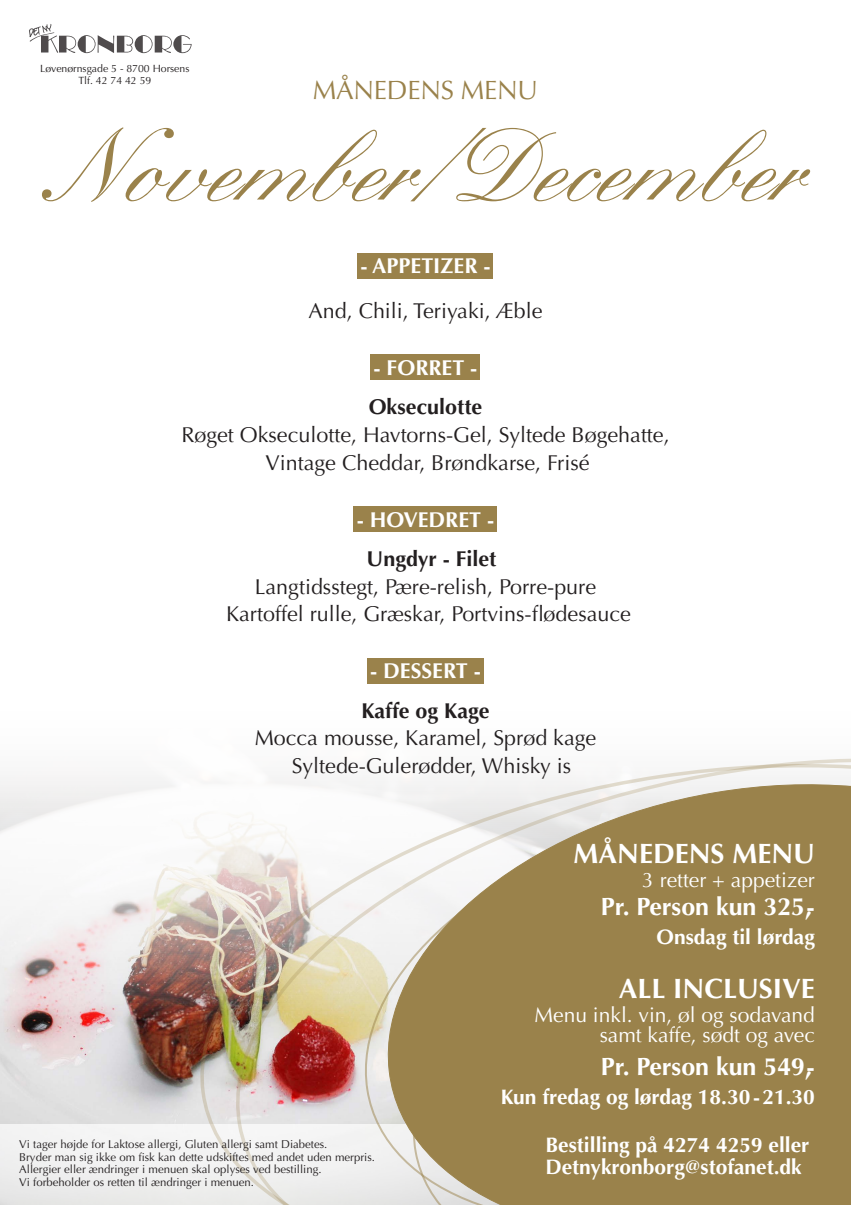
<style>
.page{position:relative;width:851px;height:1205px;background:#fff}
.page>*{position:absolute;margin:0;border:0;box-sizing:border-box;transform-origin:0 0}
.t1{font:500 100px "Kuenstler Script LT Std";color:#9a824b}
.t2{font:700 28px "Optima LT Std";color:#fff}
.t3{font:26.5px "Optima LT Std";letter-spacing:-.01em;color:#9a824b}
.t4{font:700 25px "Optima LT Std";color:#fff}
.t5{font:21.5px/27.5px "Optima LT Std";color:#231f20;text-align:center}
.t6{font:700 21.5px "Optima LT Std";color:#fff}
.t7{font:700 21.5px "Optima LT Std";color:#231f20}
.t8{font:700 21px/21.5px "Optima LT Std";color:#fff}
.t9{font:21px/20px "Optima LT Std";color:#fff;text-align:right}
.t10{font:11.4px/12.6px "Optima LT Std";color:#231f20}
.t11{font:10.5px/11.6px "Optima LT Std";color:#231f20;text-align:center}
</style>
<div class="page">
<img style="left:0;top:777px;width:186px;height:347px">
<svg style="left:29px;top:24px;width:163px;height:29px"></svg>
<div style="left:357px;top:253px;width:136px;height:25px;background:#9a824b"></div>
<div style="left:370px;top:355px;width:110px;height:25px;background:#9a824b"></div>
<div style="left:354px;top:507px;width:143px;height:25px;background:#9a824b"></div>
<div style="left:367px;top:658px;width:116px;height:25px;background:#9a824b"></div>
<div style="left:0;top:1124px;width:850px;height:81px;background:#f1f1f1"></div>
<img style="left:186px;top:758px;width:664px;height:447px">
<svg style="left:375px;top:760px;width:475px;height:27px"></svg>
<svg style="left:351px;top:787px;width:499px;height:418px;background:#ac996d"></svg>
<p class="t11" style="left:40px;top:63px;width:151px">Løvenørnsgade 5 - 8700 Horsens<br>Tlf. 42 74 42 59</p>
<p class="t3" style="left:313px;top:74px;width:227px">MÅNEDENS MENU</p>
<h1 class="t1" style="left:47px;top:107px;width:758px">November/December</h1>
<p class="t6" style="left:360px;top:253px;width:132px">- APPETIZER -</p>
<p class="t5" style="left:308px;top:297px;width:235px">And, Chili, Teriyaki, Æble</p>
<p class="t6" style="left:373px;top:355px;width:105px">- FORRET -</p>
<p class="t7" style="left:368px;top:395px;width:115px">Okseculotte</p>
<p class="t5" style="left:181px;top:421px;width:490px">Røget Okseculotte, Havtorns-Gel, Syltede Bøgehatte,<br>Vintage Cheddar, Brøndkarse, Frisé</p>
<p class="t6" style="left:357px;top:507px;width:139px">- HOVEDRET -</p>
<p class="t7" style="left:366px;top:546px;width:131px">Ungdyr - Filet</p>
<p class="t5" style="left:226px;top:573px;width:406px">Langtidsstegt, Pære-relish, Porre-pure<br>Kartoffel rulle, Græskar, Portvins-flødesauce</p>
<p class="t6" style="left:370px;top:658px;width:112px">- DESSERT -</p>
<p class="t7" style="left:361px;top:698px;width:130px">Kaffe og Kage</p>
<p class="t5" style="left:254px;top:725px;width:343px">Mocca mousse, Karamel, Sprød kage<br>Syltede-Gulerødder, Whisky is</p>
<p class="t10" style="left:19px;top:1138px;width:357px">Vi tager højde for Laktose allergi, Gluten allergi samt Diabetes.<br>Bryder man sig ikke om fisk kan dette udskiftes med andet uden merpris.<br>Allergier eller ændringer i menuen skal oplyses ved bestilling.<br>Vi forbeholder os retten til ændringer i menuen.</p>
<h2 class="t2" style="left:573px;top:837px;width:243px">MÅNEDENS MENU</h2>
<p class="t9" style="left:642px;top:870px;width:174px">3 retter + appetizer</p>
<p class="t4" style="left:600px;top:891px;width:215px">Pr. Person kun 325,-</p>
<p class="t8" style="left:656px;top:926px;width:160px">Onsdag til lørdag</p>
<h2 class="t2" style="left:618px;top:972px;width:198px">ALL INCLUSIVE</h2>
<p class="t9" style="left:534px;top:1005px;width:282px">Menu inkl. vin, øl og sodavand samt kaffe, sødt og avec</p>
<p class="t4" style="left:600px;top:1052px;width:215px">Pr. Person kun 549,-</p>
<p class="t8" style="left:500px;top:1087px;width:316px">Kun fredag og lørdag 18.30-21.30</p>
<p class="t8" style="left:545px;top:1134px;width:265px">Bestilling på 4274 4259 eller<br>Detnykronborg@stofanet.dk</p>
</div>
